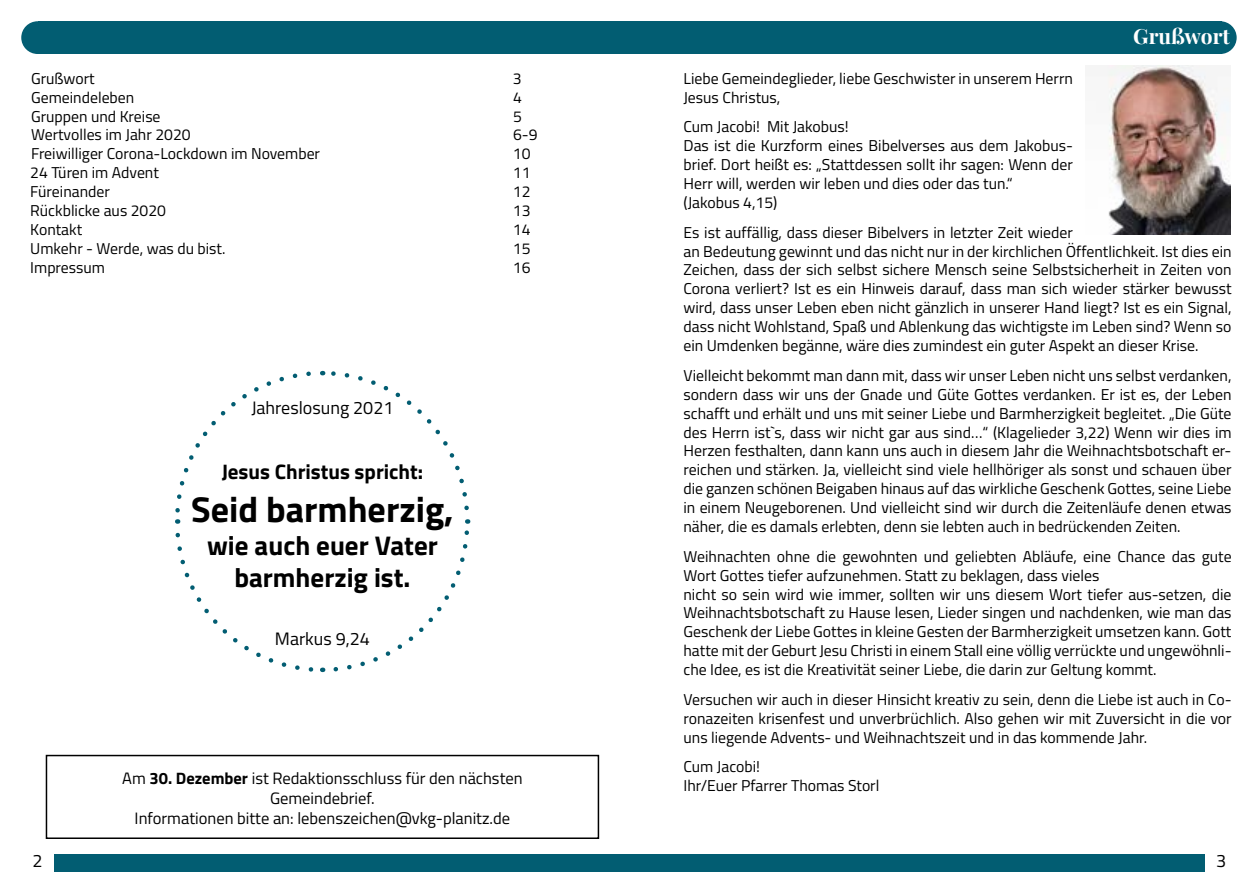
<style>
.page{position:relative;width:1259px;height:893px;background:#fff}
.page>*{position:absolute;margin:0;border:0;box-sizing:border-box;transform-origin:0 0}
.t1{font:700 36px "Titillium Web";color:#000}
.t2{font:700 27px/32.4px "Titillium Web";color:#000;text-align:center}
.t3{font:700 21px "Titillium Web";color:#000}
.t4{font:700 21px "Playfair Display";color:#fff}
.t5{font:18px "Titillium Web";color:#000}
.t6{font:16.5px/19.8px "Titillium Web";color:#000;text-align:center}
.t7{font:15.75px/18.9px "Titillium Web";color:#000}
.s1{font-weight:700}
</style>
<div class="page">
<img style="left:1107px;top:66px;width:123px;height:169px">
<div style="left:1204px;top:21px;width:32px;height:33px;background:#025d72;border-radius:50%"></div>
<svg style="left:333px;top:519px;width:138px;height:153px"></svg>
<svg style="left:322px;top:370px;width:147px;height:141px"></svg>
<svg style="left:175px;top:371px;width:136px;height:153px"></svg>
<svg style="left:175px;top:532px;width:148px;height:141px"></svg>
<div style="left:38px;top:21px;width:1183px;height:33px;background:#025d72"></div>
<div style="left:54px;top:855px;width:1151px;height:17px;background:#025d72"></div>
<div style="left:46px;top:755px;width:553px;height:84px;border:2px solid #000"></div>
<div style="left:21px;top:21px;width:33px;height:33px;background:#025d72;border-radius:50%"></div>
<p class="t7" style="left:31px;top:68px;width:65px">Grußwort</p>
<p class="t7" style="left:513px;top:68px;width:10px">3</p>
<p class="t7" style="left:31px;top:87px;width:105px">Gemeindeleben</p>
<p class="t7" style="left:513px;top:87px;width:10px">4</p>
<p class="t7" style="left:31px;top:106px;width:131px">Gruppen und Kreise</p>
<p class="t7" style="left:513px;top:106px;width:10px">5</p>
<p class="t7" style="left:31px;top:125px;width:161px">Wertvolles im Jahr 2020</p>
<p class="t7" style="left:513px;top:125px;width:26px">6-9</p>
<p class="t7" style="left:31px;top:144px;width:290px">Freiwilliger Corona-Lockdown im November</p>
<p class="t7" style="left:513px;top:144px;width:19px">10</p>
<p class="t7" style="left:30px;top:163px;width:130px">24 Türen im Advent</p>
<p class="t7" style="left:513px;top:163px;width:19px">11</p>
<p class="t7" style="left:30px;top:182px;width:81px">Füreinander</p>
<p class="t7" style="left:513px;top:182px;width:19px">12</p>
<p class="t7" style="left:30px;top:201px;width:137px">Rückblicke aus 2020</p>
<p class="t7" style="left:513px;top:201px;width:19px">13</p>
<p class="t7" style="left:30px;top:220px;width:53px">Kontakt</p>
<p class="t7" style="left:513px;top:220px;width:19px">14</p>
<p class="t7" style="left:30px;top:239px;width:197px">Umkehr - Werde, was du bist.</p>
<p class="t7" style="left:513px;top:239px;width:19px">15</p>
<p class="t7" style="left:30px;top:257px;width:76px">Impressum</p>
<p class="t7" style="left:513px;top:257px;width:19px">16</p>
<p class="t5" style="left:251px;top:394px;width:144px">Jahreslosung 2021</p>
<h3 class="t3" style="left:222px;top:455px;width:203px">Jesus Christus spricht:</h3>
<h1 class="t1" style="left:191px;top:481px;width:264px">Seid barmherzig,</h1>
<h2 class="t2" style="left:207px;top:528px;width:232px">wie auch euer Vater barmherzig ist.</h2>
<p class="t5" style="left:275px;top:624px;width:97px">Markus 9,24</p>
<p class="t6" style="left:122px;top:768px;width:402px">Am <span class="s1">30. Dezember</span> ist Redaktionsschluss für den nächsten<br>Gemeindebrief.<br>Informationen bitte an: lebenszeichen@vkg-planitz.de</p>
<h3 class="t4" style="left:1133px;top:21px;width:98px">Grußwort</h3>
<p class="t7" style="left:683px;top:68px;width:391px">Liebe Gemeindeglieder, liebe Geschwister in unserem Herrn<br>Jesus Christus,</p>
<p class="t7" style="left:683px;top:117px;width:391px">Cum Jacobi! Mit Jakobus!<br>Das ist die Kurzform eines Bibelverses aus dem Jakobus&shy;brief. Dort heißt es: „Stattdessen sollt ihr sagen: Wenn der Herr will, werden wir leben und dies oder das tun.“<br>(Jakobus 4,15)</p>
<p class="t7" style="left:683px;top:222px;width:549px">Es ist auffällig, dass dieser Bibelvers in letzter Zeit wieder<br>an Bedeutung gewinnt und das nicht nur in der kirchlichen Öffentlichkeit. Ist dies ein Zeichen, dass der sich selbst sichere Mensch seine Selbstsicherheit in Zeiten von Corona verliert? Ist es ein Hinweis darauf, dass man sich wieder stärker bewusst wird, dass unser Leben eben nicht gänzlich in unserer Hand liegt? Ist es ein Signal, dass nicht Wohlstand, Spaß und Ablenkung das wichtigste im Leben sind? Wenn so ein Umdenken begänne, wäre dies zumindest ein guter Aspekt an dieser Krise.</p>
<p class="t7" style="left:683px;top:365px;width:549px;text-align:justify">Vielleicht bekommt man dann mit, dass wir unser Leben nicht uns selbst verdanken, sondern dass wir uns der Gnade und Güte Gottes verdanken. Er ist es, der Leben schafft und erhält und uns mit seiner Liebe und Barmherzigkeit begleitet. „Die Güte des Herrn ist`s, dass wir nicht gar aus sind…“ (Klagelieder 3,22) Wenn wir dies im Herzen festhalten, dann kann uns auch in diesem Jahr die Weihnachtsbotschaft er&shy;reichen und stärken. Ja, vielleicht sind viele hellhöriger als sonst und schauen über die ganzen schönen Beigaben hinaus auf das wirkliche Geschenk Gottes, seine Liebe in einem Neugeborenen. Und vielleicht sind wir durch die Zeitenläufe denen etwas näher, die es damals erlebten, denn sie lebten auch in bedrückenden Zeiten.</p>
<p class="t7" style="left:683px;top:546px;width:549px">Weihnachten ohne die gewohnten und geliebten Abläufe, eine Chance das gute Wort Gottes tiefer aufzunehmen. Statt zu beklagen, dass vieles<br>nicht so sein wird wie immer, sollten wir uns diesem Wort tiefer aus-setzen, die Weihnachtsbotschaft zu Hause lesen, Lieder singen und nachdenken, wie man das Geschenk der Liebe Gottes in kleine Gesten der Barmherzigkeit umsetzen kann. Gott hatte mit der Geburt Jesu Christi in einem Stall eine völlig verrückte und ungewöhnli&shy;che Idee, es ist die Kreativität seiner Liebe, die darin zur Geltung kommt.</p>
<p class="t7" style="left:683px;top:689px;width:549px;text-align:justify">Versuchen wir auch in dieser Hinsicht kreativ zu sein, denn die Liebe ist auch in Co&shy;ronazeiten krisenfest und unverbrüchlich. Also gehen wir mit Zuversicht in die vor uns liegende Advents- und Weihnachtszeit und in das kommende Jahr.</p>
<p class="t7" style="left:683px;top:757px;width:197px">Cum Jacobi!<br>Ihr/Euer Pfarrer Thomas Storl</p>
<p class="t5" style="left:33px;top:846px;width:12px">2</p>
<p class="t5" style="left:1216px;top:846px;width:12px">3</p>
</div>
